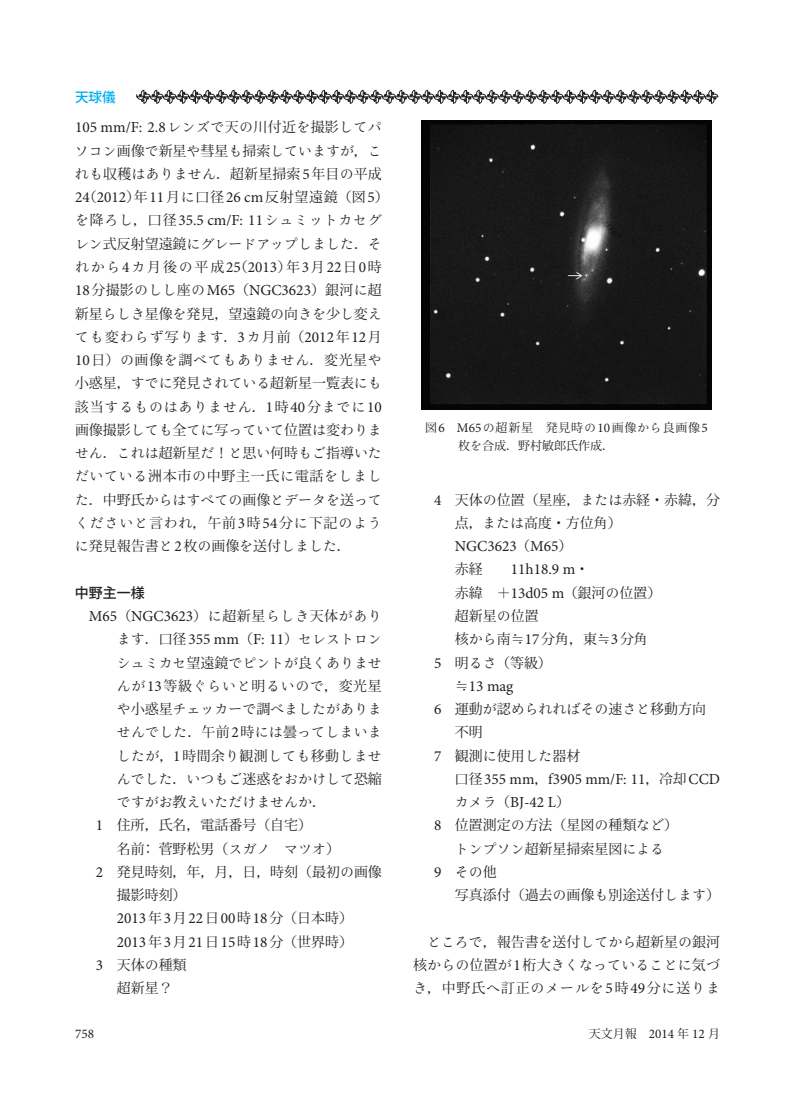
<style>
.page{position:relative;width:795px;height:1115px;background:#fff}
.page>*{position:absolute;margin:0;border:0;box-sizing:border-box;transform-origin:0 0}
.t1{font:15.3px/23.2px "Minion Pro";color:#231f20}
.t2{font:13.95px/23.2px "Ryo Text Plus N";color:#231f20}
.t3{font:13.95px/23.2px "Koz Min Pro";color:#231f20}
.t4{font:13.95px/23.2px "Ryo Text Plus N";letter-spacing:.05em;color:#231f20}
.t5{font:500 13.95px "Koz Go Pro";color:#231f20}
.t6{font:500 13.5px "Koz Go Pro";color:#00aeef}
.t7{font:13.2px "Minion Pro";color:#231f20}
.t8{font:12px/18px "Koz Min Pro";letter-spacing:.03em;color:#231f20}
.t9{font:12px "Koz Min Pro";color:#231f20}
.s1{font-family:"Ryo Text Plus N";font-size:13.95px}
.s2{font-family:"Koz Min Pro";font-size:13.95px}
.s3{font-family:"Koz Min Pro"}
.s4{font-family:"Ryo Text Plus N"}
.s5{font-family:"Minion Pro";font-size:15.3px}
.s6{font-family:"Minion Pro";font-size:13.2px}
</style>
<div class="page">
<svg style="left:136px;top:90px;width:582px;height:14px"></svg>
<img style="left:422px;top:120px;width:289px;height:289px">
<p class="t6" style="left:75px;top:88px;width:55px">天球儀　</p>
<p class="t1" style="left:75px;top:116px;width:308px">105 mm/F: 2.8<span class="s1">レンズで</span><span class="s2">天</span><span class="s1">の</span><span class="s2">川付近</span><span class="s1">を</span><span class="s2">撮影</span><span class="s1">してパ</span></p>
<p class="t2" style="left:75px;top:139px;width:308px">ソコン<span class="s3">画像</span>で<span class="s3">新星</span>や<span class="s3">彗星</span>も<span class="s3">掃索</span>していますが<span class="s3">，</span>こ</p>
<p class="t3" style="left:75px;top:162px;width:315px"><span class="s4">れも</span>収穫<span class="s4">はありません</span>．超新星掃索<span class="s5">5</span>年目<span class="s4">の</span>平成<br><span class="s5">24</span>（<span class="s5">2012</span>）年<span class="s5">11</span>月<span class="s4">に</span>口径<span class="s5">26 cm</span>反射望遠鏡（図<span class="s5">5</span>）</p>
<p class="t2" style="left:75px;top:209px;width:308px">を<span class="s3">降</span>ろし<span class="s3">，口径</span><span class="s5">35.5 cm/F: 11</span>シュミットカセグレン<span class="s3">式反射望遠鏡</span>にグレードアップしました<span class="s3">．</span>そ</p>
<p class="t1" style="left:75px;top:255px;width:308px"><span class="s1">れから</span>4<span class="s1">カ</span><span class="s2">月後</span><span class="s1">の</span><span class="s2">平成</span>25<span class="s2">（</span>2013<span class="s2">）年</span>3<span class="s2">月</span>22<span class="s2">日</span>0<span class="s2">時<br></span>18<span class="s2">分撮影</span><span class="s1">のしし</span><span class="s2">座</span><span class="s1">の</span>M65<span class="s2">（</span>NGC3623<span class="s2">）銀河</span><span class="s1">に</span><span class="s2">超</span></p>
<p class="t3" style="left:75px;top:301px;width:308px">新星<span class="s4">らしき</span>星像<span class="s4">を</span>発見，望遠鏡<span class="s4">の</span>向<span class="s4">きを</span>少<span class="s4">し</span>変<span class="s4">え</span></p>
<p class="t4" style="left:75px;top:325px;width:308px">ても<span class="s3">変</span>わらず<span class="s3">写</span>ります<span class="s3">．</span><span class="s5">3</span>カ<span class="s3">月前（</span><span class="s5">2012</span><span class="s3">年</span><span class="s5">12</span><span class="s3">月<br></span><span class="s5">10</span><span class="s3">日）</span>の<span class="s3">画像</span>を<span class="s3">調</span>べてもありません<span class="s3">．変光星</span>や</p>
<p class="t3" style="left:75px;top:371px;width:308px">小惑星，<span class="s4">すでに</span>発見<span class="s4">されている</span>超新星一覧表<span class="s4">にも</span></p>
<p class="t2" style="left:75px;top:395px;width:308px;text-align:justify"><span class="s3">該当</span>するものはありません<span class="s3">．</span><span class="s5">1</span><span class="s3">時</span><span class="s5">40</span><span class="s3">分</span>までに<span class="s5">10</span><span class="s3">画像撮影</span>しても<span class="s3">全</span>てに<span class="s3">写</span>っていて<span class="s3">位置</span>は<span class="s3">変</span>わりません<span class="s3">．</span>これは<span class="s3">超新星</span>だ<span class="s3">！</span>と<span class="s3">思</span>い<span class="s3">何時</span>もご<span class="s3">指導</span>いただいている<span class="s3">洲本市</span>の<span class="s3">中野主一氏</span>に<span class="s3">電話</span>をしました<span class="s3">．中野氏</span>からはすべての<span class="s3">画像</span>とデータを<span class="s3">送</span>ってくださいと<span class="s3">言</span>われ<span class="s3">，午前</span><span class="s5">3</span><span class="s3">時</span><span class="s5">54</span><span class="s3">分</span>に<span class="s3">下記</span>のよう</p>
<p class="t3" style="left:75px;top:534px;width:277px"><span class="s4">に</span>発見報告書<span class="s4">と</span><span class="s5">2</span>枚<span class="s4">の</span>画像<span class="s4">を</span>送付<span class="s4">しました</span>．</p>
<p class="t5" style="left:75px;top:583px;width:71px">中野主一様</p>
<p class="t1" style="left:89px;top:604px;width:294px;text-align:right">M65<span class="s2">（</span>NGC3623<span class="s2">）</span><span class="s1">に</span><span class="s2">超新星</span><span class="s1">らしき</span><span class="s2">天体</span><span class="s1">があります</span><span class="s2">．口径</span>355 mm<span class="s2">（</span>F: 11<span class="s2">）</span><span class="s1">セレストロン</span></p>
<p class="t2" style="left:117px;top:650px;width:267px;text-align:justify">シュミカセ<span class="s3">望遠鏡</span>でピントが<span class="s3">良</span>くありませんが<span class="s5">13</span><span class="s3">等級</span>ぐらいと<span class="s3">明</span>るいので<span class="s3">，変光星</span>や<span class="s3">小惑星</span>チェッカーで<span class="s3">調</span>べましたがありませんでした<span class="s3">．午前</span><span class="s5">2</span><span class="s3">時</span>には<span class="s3">曇</span>ってしまいましたが<span class="s3">，</span><span class="s5">1</span><span class="s3">時間余</span>り<span class="s3">観測</span>しても<span class="s3">移動</span>しませんでした<span class="s3">．</span>いつもご<span class="s3">迷惑</span>をおかけして<span class="s3">恐縮</span>ですがお<span class="s3">教</span>えいただけませんか<span class="s3">．</span></p>
<p class="t3" style="left:96px;top:813px;width:218px"><span class="s5">1</span> 住所，氏名，電話番号（自宅）</p>
<p class="t3" style="left:117px;top:836px;width:225px">名前：菅野松男（<span class="s4">スガノ マツオ</span>）</p>
<p class="t3" style="left:96px;top:859px;width:287px"><span class="s5">2</span> 発見時刻，年，月，日，時刻（最初<span class="s4">の</span>画像</p>
<p class="t3" style="left:117px;top:882px;width:71px">撮影時刻）</p>
<p class="t1" style="left:117px;top:906px;width:238px">2013<span class="s2">年</span>3<span class="s2">月</span>22<span class="s2">日</span>00<span class="s2">時</span>18<span class="s2">分（日本時）<br></span>2013<span class="s2">年</span>3<span class="s2">月</span>21<span class="s2">日</span>15<span class="s2">時</span>18<span class="s2">分（世界時）</span></p>
<p class="t3" style="left:96px;top:952px;width:92px;text-align:center"><span class="s5">3</span> 天体<span class="s4">の</span>種類超新星？</p>
<p class="t8" style="left:458px;top:418px;width:251px;text-indent:-33px">図<span class="s6">6 M65</span><span class="s4">の</span>超新星　発見時<span class="s4">の</span><span class="s6">10</span>画像<span class="s4">から</span>良画像<span class="s6">5</span>枚<span class="s4">を</span>合成．野村敏郎氏作成．</p>
<p class="t3" style="left:455px;top:487px;width:267px;text-indent:-21px"><span class="s5">4</span> 天体<span class="s4">の</span>位置（星座，<span class="s4">または</span>赤経・赤緯，分点，<span class="s4">または</span>高度・方位角）</p>
<p class="t1" style="left:455px;top:534px;width:136px">NGC3623<span class="s2">（</span>M65<span class="s2">）赤経　　</span>11h18.9 m<span class="s2">・</span></p>
<p class="t3" style="left:455px;top:580px;width:208px">赤緯　＋<span class="s5">13d05 m</span>（銀河<span class="s4">の</span>位置）</p>
<p class="t3" style="left:455px;top:603px;width:85px">超新星<span class="s4">の</span>位置</p>
<p class="t3" style="left:455px;top:627px;width:194px">核<span class="s4">から</span>南≒<span class="s5">17</span>分角，東≒<span class="s5">3</span>分角</p>
<p class="t3" style="left:434px;top:650px;width:119px"><span class="s5">5</span> 明<span class="s4">るさ</span>（等級）</p>
<p class="t1" style="left:455px;top:674px;width:60px"><span class="s2">≒</span>13 mag</p>
<p class="t2" style="left:434px;top:697px;width:274px"><span class="s5">6</span> <span class="s3">運動</span>が<span class="s3">認</span>められればその<span class="s3">速</span>さと<span class="s3">移動方向</span></p>
<p class="t3" style="left:434px;top:720px;width:148px;text-indent:21px">不明<br><span class="s5">7</span> 観測<span class="s4">に</span>使用<span class="s4">した</span>器材</p>
<p class="t1" style="left:455px;top:767px;width:267px"><span class="s2">口径</span>355 mm<span class="s2">，</span>f3905 mm/F: 11<span class="s2">，冷却</span>CCD<span class="s1">カメラ</span><span class="s2">（</span>BJ-42 L<span class="s2">）</span></p>
<p class="t3" style="left:434px;top:813px;width:246px"><span class="s5">8</span> 位置測定<span class="s4">の</span>方法（星図<span class="s4">の</span>種類<span class="s4">など</span>）</p>
<p class="t2" style="left:434px;top:836px;width:232px;text-indent:21px">トンプソン<span class="s3">超新星掃索星図</span>による<br><span class="s5">9</span> その<span class="s3">他</span></p>
<p class="t3" style="left:455px;top:882px;width:267px">写真添付（過去<span class="s4">の</span>画像<span class="s4">も</span>別途送付<span class="s4">します</span>）</p>
<p class="t3" style="left:427px;top:929px;width:294px"><span class="s4">ところで</span>，報告書<span class="s4">を</span>送付<span class="s4">してから</span>超新星<span class="s4">の</span>銀河</p>
<p class="t2" style="left:413px;top:953px;width:308px"><span class="s3">核</span>からの<span class="s3">位置</span>が<span class="s5">1</span><span class="s3">桁大</span>きくなっていることに<span class="s3">気</span>づき<span class="s3">，中野氏</span>へ<span class="s3">訂正</span>のメールを<span class="s5">5</span><span class="s3">時</span><span class="s5">49</span><span class="s3">分</span>に<span class="s3">送</span>りま</p>
<p class="t7" style="left:75px;top:1024px;width:21px">758</p>
<p class="t9" style="left:589px;top:1024px;width:133px">天文月報　<span class="s6">2014</span> 年 <span class="s6">12</span> 月</p>
</div>
